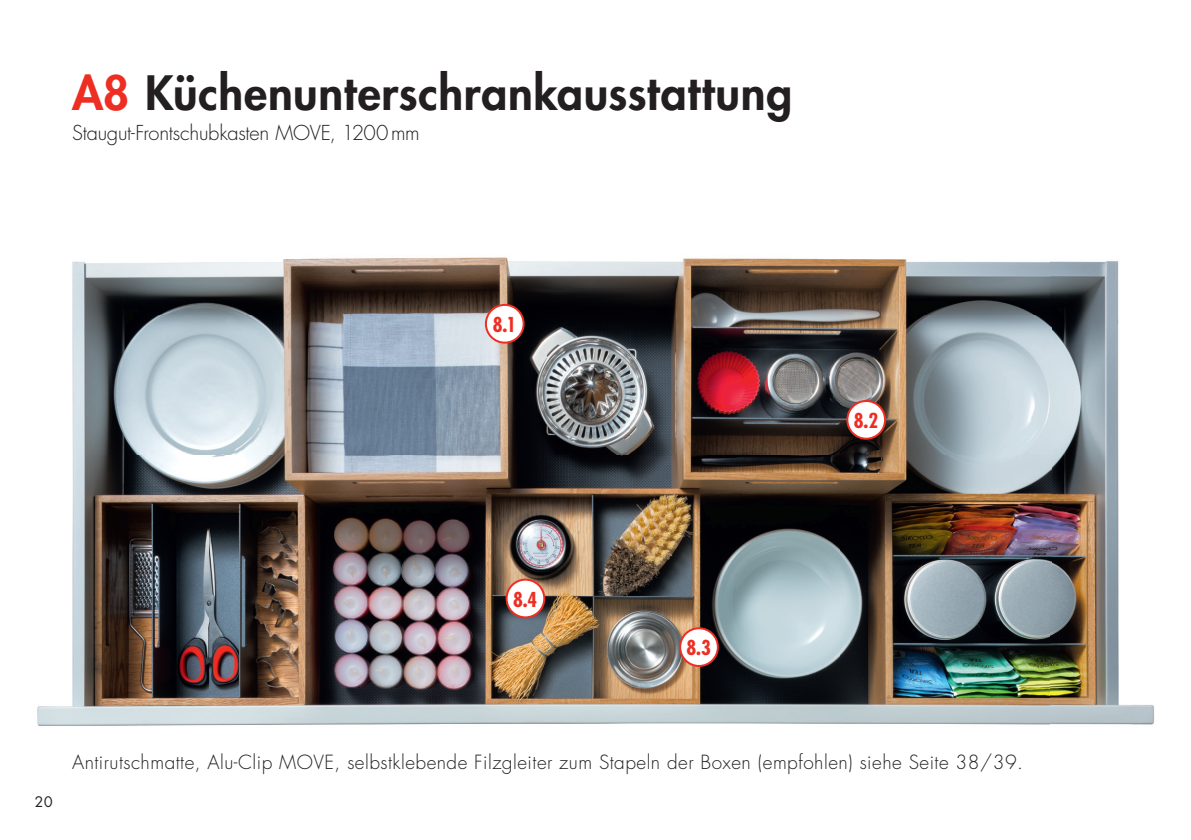
<style>
.page{position:relative;width:1191px;height:840px;background:#fff}
.page>*{position:absolute;margin:0;border:0;box-sizing:border-box;transform-origin:0 0}
.t1{font:800 46px "Futura Std";letter-spacing:.01em;color:#231f20}
.t2{font:300 20px "Futura Std";letter-spacing:-.015em;color:#231f20}
.t3{font:700 condensed 20px "Futura Std";color:#ee2e22}
.t4{font:300 19px "Futura Std";letter-spacing:.025em;color:#231f20}
.t5{font:16px "Futura EFTUOP";color:#231f20}
.s1{color:#ee2e22}
</style>
<div class="page">
<img style="left:37px;top:257px;width:1118px;height:469px">
<div style="left:847px;top:401px;width:38px;height:37px;background:#fff;border-radius:50%"></div>
<div style="left:846px;top:400px;width:40px;height:39px;border:2px solid #ee2e22;border-radius:50%"></div>
<div style="left:680px;top:628px;width:38px;height:37px;background:#fff;border-radius:50%"></div>
<div style="left:679px;top:627px;width:40px;height:39px;border:2px solid #ee2e22;border-radius:50%"></div>
<div style="left:506px;top:579px;width:38px;height:38px;background:#fff;border-radius:50%"></div>
<div style="left:505px;top:578px;width:40px;height:40px;border:2px solid #ee2e22;border-radius:50%"></div>
<div style="left:486px;top:305px;width:37px;height:37px;background:#fff;border-radius:50%"></div>
<div style="left:485px;top:304px;width:39px;height:39px;border:2px solid #ee2e22;border-radius:50%"></div>
<h1 class="t1" style="left:72px;top:64px;width:721px"><span class="s1">A8</span> Küchenunterschrankausstattung</h1>
<p class="t2" style="left:72px;top:121px;width:349px">Staugut-Frontschubkasten MOVE, 1200 mm</p>
<p class="t3" style="left:493px;top:312px;width:25px">8.1</p>
<p class="t3" style="left:853px;top:408px;width:26px">8.2</p>
<p class="t3" style="left:513px;top:586px;width:26px">8.4</p>
<p class="t3" style="left:686px;top:635px;width:26px">8.3</p>
<p class="t5" style="left:35px;top:791px;width:20px">20</p>
<p class="t4" style="left:72px;top:749px;width:952px">Antirutschmatte, Alu-Clip MOVE, selbstklebende Filzgleiter zum Stapeln der Boxen (empfohlen) siehe Seite 38/39.</p>
</div>
